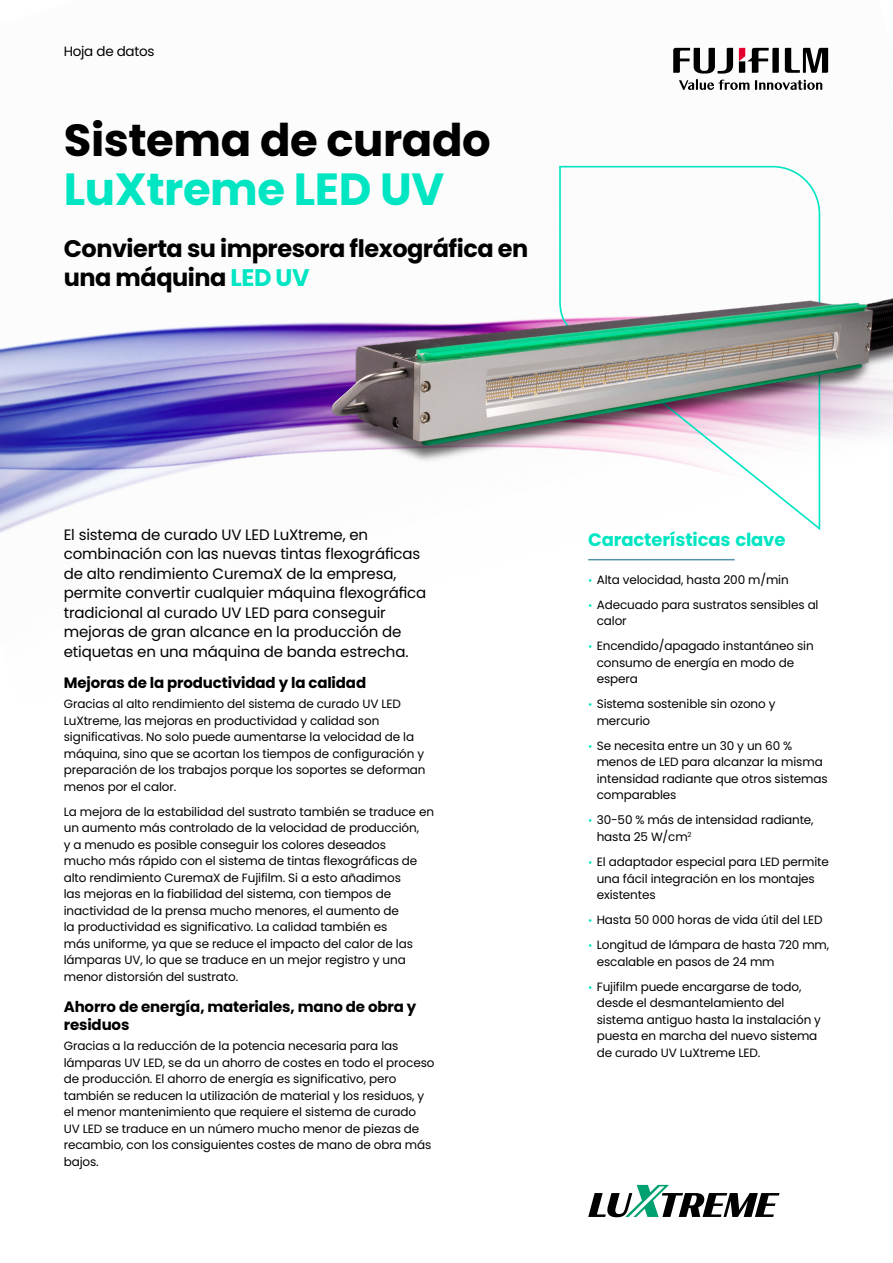
<style>
.page{position:relative;width:893px;height:1263px;background:#fff}
.page>*{position:absolute;margin:0;border:0;box-sizing:border-box;transform-origin:0 0}
.Header_-_main_heading{font:700 45px/49.5px "Poppins";letter-spacing:-.01em;color:#000}
.Header_-_Sub-title{font:700 24px/28.8px "Poppins";letter-spacing:-.02em;color:#000}
.Key_features{font:700 18px "Poppins";letter-spacing:-.01em;color:#00e5c2}
.Header_-_intro_text{font:15px/19.5px "Poppins";letter-spacing:-.01em;color:#000}
.Content_-_sub_heading{font:700 15px/18px "Poppins";letter-spacing:-.01em;color:#000}
.Header_-_Sheet_type{font:13.5px "Poppins";letter-spacing:-.02em;color:#000}
.Content_-_body_text{font:12px/16.5px "Poppins";letter-spacing:-.01em;color:#000}
.s1{color:#00e5c2}
.s2{font-size:10.5px;color:#00e5c2}
</style>
<div class="page">
<img style="left:0;top:47px;width:829px;height:514px">
<hr style="left:588px;top:559px;width:147px;height:1px;background:#5394a7">
<img style="left:294px;top:134px;width:599px;height:409px">
<svg style="left:673px;top:48px;width:155px;height:42px"></svg>
<svg style="left:588px;top:1185px;width:192px;height:32px"></svg>
<p class="Header_-_Sheet_type" style="left:64px;top:44px;width:92px">Hoja de datos</p>
<p class="Header_-_main_heading" style="left:64px;top:115px;width:429px">Sistema de curado<br><span class="s1">LuXtreme LED UV</span></p>
<p class="Header_-_Sub-title" style="left:64px;top:234px;width:466px">Convierta su impresora flexográfica en una máquina <span class="s1">LED UV</span></p>
<p class="Header_-_intro_text" style="left:64px;top:525px;width:364px">El sistema de curado UV LED LuXtreme, en combinación con las nuevas tintas flexográficas de alto rendimiento CuremaX de la empresa, permite convertir cualquier máquina flexográfica tradicional al curado UV LED para conseguir mejoras de gran alcance en la producción de etiquetas en una máquina de banda estrecha.</p>
<p class="Content_-_sub_heading" style="left:64px;top:673px;width:304px">Mejoras de la productividad y la calidad</p>
<p class="Content_-_body_text" style="left:64px;top:696px;width:363px">Gracias al alto rendimiento del sistema de curado UV LED LuXtreme, las mejoras en productividad y calidad son significativas. No solo puede aumentarse la velocidad de la máquina, sino que se acortan los tiempos de configuración y preparación de los trabajos porque los soportes se deforman menos por el calor.</p>
<p class="Content_-_body_text" style="left:64px;top:803px;width:372px">La mejora de la estabilidad del sustrato también se traduce en un aumento más controlado de la velocidad de producción,<br>y a menudo es posible conseguir los colores deseados<br>mucho más rápido con el sistema de tintas flexográficas de alto rendimiento CuremaX de Fujifilm. Si a esto añadimos<br>las mejoras en la fiabilidad del sistema, con tiempos de inactividad de la prensa mucho menores, el aumento de<br>la productividad es significativo. La calidad también es<br>más uniforme, ya que se reduce el impacto del calor de las lámparas UV, lo que se traduce en un mejor registro y una menor distorsión del sustrato.</p>
<p class="Content_-_sub_heading" style="left:64px;top:997px;width:354px">Ahorro de energía, materiales, mano de obra y residuos</p>
<p class="Content_-_body_text" style="left:64px;top:1038px;width:372px">Gracias a la reducción de la potencia necesaria para las lámparas UV LED, se da un ahorro de costes en todo el proceso de producción. El ahorro de energía es significativo, pero también se reducen la utilización de material y los residuos, y el menor mantenimiento que requiere el sistema de curado UV LED se traduce en un número mucho menor de piezas de recambio, con los consiguientes costes de mano de obra más bajos.</p>
<p class="Key_features" style="left:588px;top:529px;width:199px">Características clave</p>
<p class="Content_-_body_text" style="left:588px;top:571px;width:202px"><span class="s2">•</span> Alta velocidad, hasta 200 m/min</p>
<p class="Content_-_body_text" style="left:597px;top:596px;width:223px;text-indent:-9px"><span class="s2">•</span> Adecuado para sustratos sensibles al calor</p>
<p class="Content_-_body_text" style="left:597px;top:638px;width:218px;text-indent:-9px"><span class="s2">•</span> Encendido/apagado instantáneo sin consumo de energía en modo de espera</p>
<p class="Content_-_body_text" style="left:597px;top:696px;width:180px;text-indent:-9px"><span class="s2">•</span> Sistema sostenible sin ozono y mercurio</p>
<p class="Content_-_body_text" style="left:597px;top:737px;width:233px;text-indent:-9px"><span class="s2">•</span> Se necesita entre un 30 y un 60 % menos de LED para alcanzar la misma intensidad radiante que otros sistemas comparables</p>
<p class="Content_-_body_text" style="left:597px;top:812px;width:218px;text-indent:-9px"><span class="s2">•</span> 30-50 % más de intensidad radiante, hasta 25 W/cm<sup>2</sup></p>
<p class="Content_-_body_text" style="left:597px;top:853px;width:234px;text-indent:-9px"><span class="s2">•</span> El adaptador especial para LED permite una fácil integración en los montajes existentes</p>
<p class="Content_-_body_text" style="left:588px;top:912px;width:236px"><span class="s2">•</span> Hasta 50 000 horas de vida útil del LED</p>
<p class="Content_-_body_text" style="left:597px;top:937px;width:234px;text-indent:-9px"><span class="s2">•</span> Longitud de lámpara de hasta 720 mm, escalable en pasos de 24 mm</p>
<p class="Content_-_body_text" style="left:597px;top:978px;width:226px;text-indent:-9px"><span class="s2">•</span> Fujifilm puede encargarse de todo, desde el desmantelamiento del sistema antiguo hasta la instalación y puesta en marcha del nuevo sistema de curado UV LuXtreme LED.</p>
</div>
